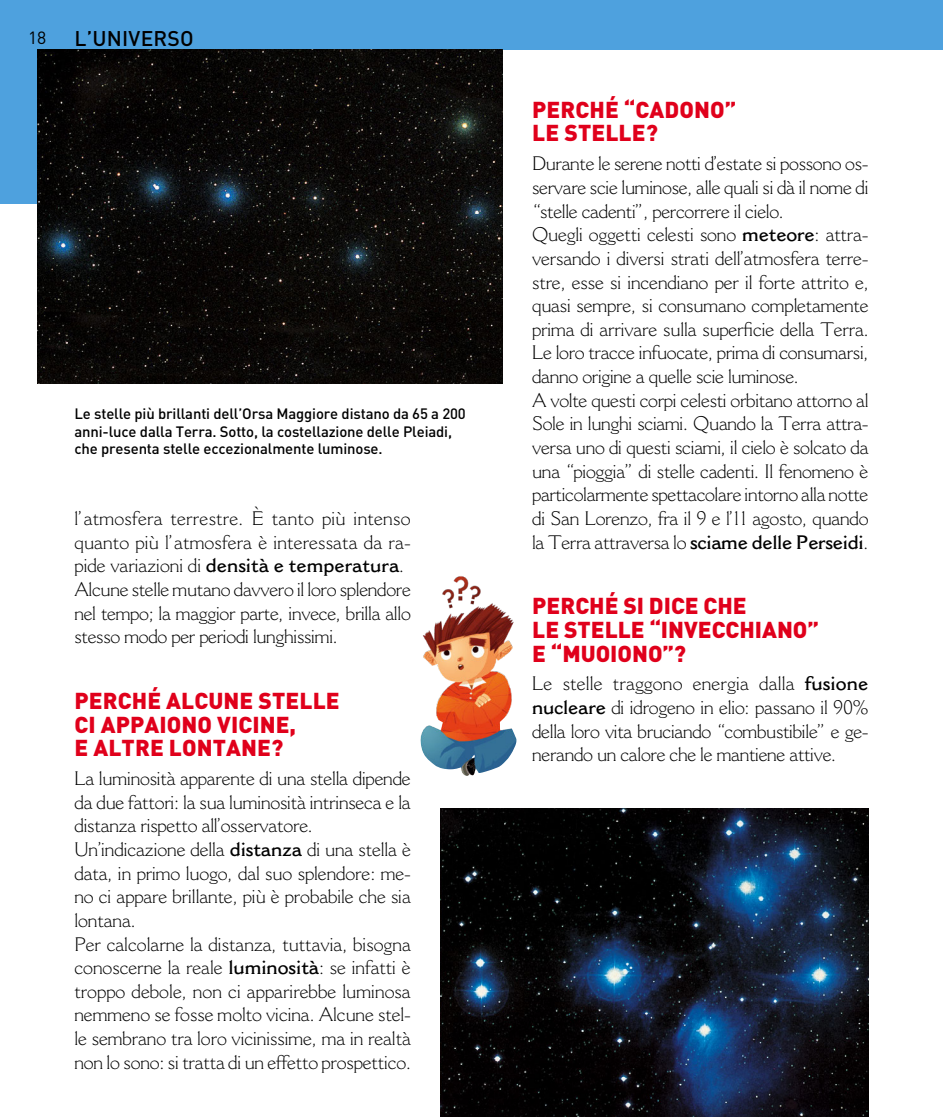
<style>
.page{position:relative;width:943px;height:1117px;background:#fff}
.page>*{position:absolute;margin:0;border:0;box-sizing:border-box;transform-origin:0 0}
.t1{font:900 22.75px/23.6px "DIN Pro";letter-spacing:.005em;color:#e0001b}
.t2{font:500 21px "DIN Pro";letter-spacing:.01em;color:#000}
.t3{font:300 19.25px/23.6px "Cantoria MT Std";letter-spacing:-.01em;color:#000}
.t4{font:17.5px "DIN Pro";color:#000}
.t5{font:500 14.88px/17.5px "DIN Pro";letter-spacing:-.01em;color:#000}
.s1{font-weight:600}
</style>
<div class="page">
<div style="left:0;top:50px;width:38px;height:153px;background:#4ea1de"></div>
<div style="left:0;top:0;width:943px;height:50px;background:#4ea1de"></div>
<img style="left:38px;top:50px;width:464px;height:333px">
<img style="left:440px;top:808px;width:428px;height:308px">
<img style="left:420px;top:576px;width:96px;height:199px">
<p class="t4" style="left:28px;top:25px;width:20px">18</p>
<p class="t2" style="left:75px;top:22px;width:121px">L’UNIVERSO</p>
<p class="t5" style="left:74px;top:404px;width:393px">Le stelle più brillanti dell’Orsa Maggiore distano da 65 a 200 anni-luce dalla Terra. Sotto, la costellazione delle Pleiadi, che presenta stelle eccezionalmente luminose.</p>
<p class="t3" style="left:74px;top:506px;width:338px">l’atmosfera terrestre. È tanto più intenso quanto più l’atmosfera è interessata da ra&shy;pide variazioni di <span class="s1">densità e temperatura</span>.<br>Alcune stelle mutano davvero il loro splendore nel tempo; la maggior parte, invece, brilla allo stesso modo per periodi lunghissimi.</p>
<p class="t1" style="left:75px;top:687px;width:267px">PERCHÉ ALCUNE STELLE<br>CI APPAIONO VICINE,<br>E ALTRE LONTANE?</p>
<p class="t3" style="left:74px;top:766px;width:338px">La luminosità apparente di una stella dipende da due fattori: la sua luminosità intrinseca e la distanza rispetto all’osservatore.<br>Un’indicazione della <span class="s1">distanza</span> di una stella è data, in primo luogo, dal suo splendore: me&shy;no ci appare brillante, più è probabile che sia lontana.<br>Per calcolarne la distanza, tuttavia, bisogna conoscerne la reale <span class="s1">luminosità</span>: se infatti è troppo debole, non ci apparirebbe luminosa nemmeno se fosse molto vicina. Alcune stel&shy;le sembrano tra loro vicinissime, ma in realtà non lo sono: si tratta di un effetto prospettico.</p>
<p class="t1" style="left:532px;top:96px;width:205px">PERCHÉ “CADONO”<br>LE STELLE?</p>
<p class="t3" style="left:532px;top:152px;width:338px">Durante le serene notti d’estate si possono os&shy;servare scie luminose, alle quali si dà il nome di “stelle cadenti”, percorrere il cielo.<br>Quegli oggetti celesti sono <span class="s1">meteore</span>: attra&shy;versando i diversi strati dell’atmosfera terre&shy;stre, esse si incendiano per il forte attrito e, quasi sempre, si consumano completamente prima di arrivare sulla superficie della Terra.<br>Le loro tracce infuocate, prima di consumarsi, danno origine a quelle scie luminose.<br>A volte questi corpi celesti orbitano attorno al Sole in lunghi sciami. Quando la Terra attra&shy;versa uno di questi sciami, il cielo è solcato da una “pioggia” di stelle cadenti. Il fenomeno è particolarmente spettacolare intorno alla notte di San Lorenzo, fra il 9 e l’11 agosto, quando la Terra attraversa lo <span class="s1">sciame delle Perseidi</span>.</p>
<p class="t1" style="left:532px;top:592px;width:288px">PERCHÉ SI DICE CHE<br>LE STELLE “INVECCHIANO”<br>E “MUOIONO”?</p>
<p class="t3" style="left:532px;top:671px;width:338px;text-align:justify">Le stelle traggono energia dalla <span class="s1">fusione nucleare</span> di idrogeno in elio: passano il 90% della loro vita bruciando “combustibile” e ge&shy;nerando un calore che le mantiene attive.</p>
</div>
